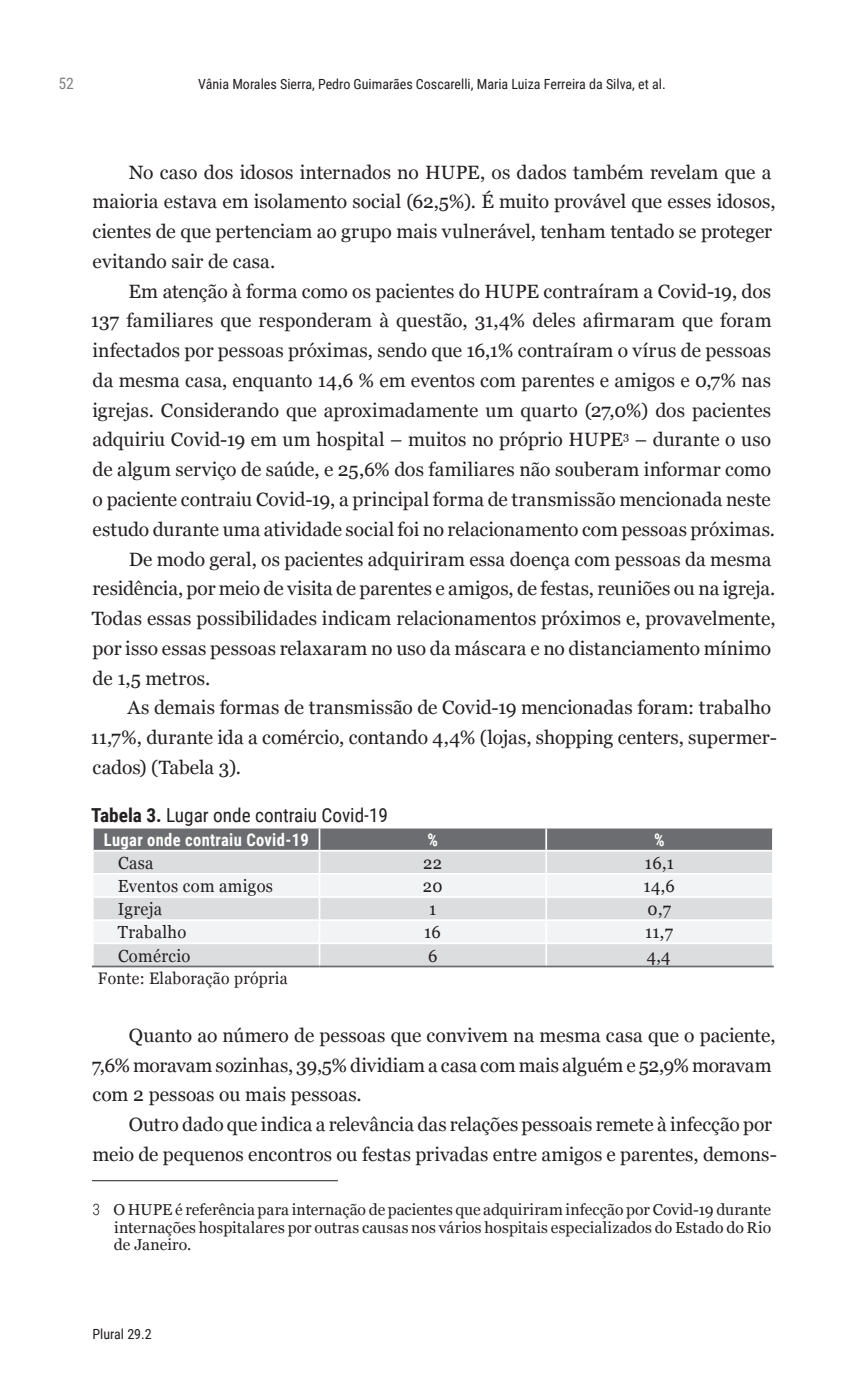
<style>
.page{position:relative;width:864px;height:1399px;background:#fff}
.page>*{position:absolute;margin:0;border:0;box-sizing:border-box;transform-origin:0 0}
.t1{font:19.25px/29.8px "Georgia";color:#231f20}
.t2{font:19.25px "Roboto Condensed";color:#231f20}
.t3{font:17.5px "Georgia";letter-spacing:.02em;color:#231f20;scale:.94 1}
.t4{font:700 17.5px "Roboto Condensed";letter-spacing:.02em;color:#fff;scale:.94 1}
.t5{font:16.62px "Georgia";letter-spacing:.02em;color:#231f20;scale:.94 1}
.t6{font:15.75px/17.3px "Georgia";letter-spacing:.01em;color:#231f20;text-align:justify}
.t7{font:15.75px "Roboto Condensed";color:#808285}
.t8{font:14px "Roboto Condensed";color:#231f20}
.s1{font-weight:700}
.s2{font-family:"Roboto Condensed";font-weight:300}
</style>
<div class="page">
<svg style="left:94px;top:828px;width:677px;height:22px;background:#707174"></svg>
<div style="left:94px;top:852px;width:677px;height:114px;background:#dcdddf"></div>
<svg style="left:94px;top:875px;width:677px;height:67px"></svg>
<hr style="left:94px;top:873px;width:225px;height:2px;background:#fff">
<hr style="left:319px;top:873px;width:227px;height:2px;background:#fff">
<hr style="left:546px;top:873px;width:225px;height:2px;background:#fff">
<hr style="left:94px;top:896px;width:225px;height:2px;background:#fff">
<hr style="left:319px;top:896px;width:227px;height:2px;background:#fff">
<hr style="left:546px;top:896px;width:225px;height:2px;background:#fff">
<hr style="left:94px;top:919px;width:225px;height:2px;background:#fff">
<hr style="left:319px;top:919px;width:227px;height:2px;background:#fff">
<hr style="left:546px;top:919px;width:225px;height:2px;background:#fff">
<hr style="left:94px;top:942px;width:225px;height:2px;background:#fff">
<hr style="left:319px;top:942px;width:227px;height:2px;background:#fff">
<hr style="left:546px;top:942px;width:225px;height:2px;background:#fff">
<hr style="left:318px;top:828px;width:2px;height:22px;background:#fff">
<hr style="left:545px;top:828px;width:2px;height:22px;background:#fff">
<hr style="left:318px;top:852px;width:2px;height:21px;background:#fff">
<hr style="left:545px;top:852px;width:2px;height:21px;background:#fff">
<hr style="left:318px;top:875px;width:2px;height:21px;background:#fff">
<hr style="left:545px;top:875px;width:2px;height:21px;background:#fff">
<hr style="left:318px;top:898px;width:2px;height:21px;background:#fff">
<hr style="left:545px;top:898px;width:2px;height:21px;background:#fff">
<hr style="left:318px;top:921px;width:2px;height:21px;background:#fff">
<hr style="left:545px;top:921px;width:2px;height:21px;background:#fff">
<hr style="left:318px;top:944px;width:2px;height:22px;background:#fff">
<hr style="left:545px;top:944px;width:2px;height:22px;background:#fff">
<hr style="left:92px;top:966px;width:227px;height:1px;background:#6c6d70">
<hr style="left:319px;top:966px;width:227px;height:1px;background:#6c6d70">
<hr style="left:546px;top:966px;width:227px;height:1px;background:#6c6d70">
<hr style="left:92px;top:1180px;width:246px;height:1px;background:#231f20">
<p class="t7" style="left:58px;top:73px;width:17px">52</p>
<p class="t8" style="left:198px;top:75px;width:469px">Vânia Morales Sierra, Pedro Guimarães Coscarelli, Maria Luiza Ferreira da Silva, et al.</p>
<p class="t1" style="left:92px;top:156px;width:684px;text-indent:36px">No caso dos idosos internados no HUPE, os dados também revelam que a maioria estava em isolamento social (62,5%). É muito provável que esses idosos, cientes de que pertenciam ao grupo mais vulnerável, tenham tentado se proteger evitando sair de casa.</p>
<p class="t1" style="left:128px;top:275px;width:644px">Em atenção à forma como os pacientes do HUPE contraíram a Covid-19, dos</p>
<p class="t1" style="left:91px;top:305px;width:682px">137 familiares que responderam à questão, 31,4% deles afirmaram que foram</p>
<p class="t1" style="left:92px;top:335px;width:680px">infectados por pessoas próximas, sendo que 16,1% contraíram o vírus de pessoas</p>
<p class="t1" style="left:93px;top:365px;width:679px">da mesma casa, enquanto 14,6 % em eventos com parentes e amigos e 0,7% nas</p>
<p class="t1" style="left:92px;top:394px;width:680px">igrejas. Considerando que aproximadamente um quarto (27,0%) dos pacientes</p>
<p class="t1" style="left:92px;top:424px;width:679px">adquiriu Covid-19 em um hospital – muitos no próprio HUPE<sup>3</sup> – durante o uso</p>
<p class="t1" style="left:93px;top:454px;width:679px">de algum serviço de saúde, e 25,6% dos familiares não souberam informar como</p>
<p class="t1" style="left:93px;top:484px;width:679px">o paciente contraiu Covid-19, a principal forma de transmissão mencionada neste</p>
<p class="t1" style="left:93px;top:513px;width:683px">estudo durante uma atividade social foi no relacionamento com pessoas próximas.</p>
<p class="t1" style="left:129px;top:543px;width:644px">De modo geral, os pacientes adquiriram essa doença com pessoas da mesma</p>
<p class="t1" style="left:92px;top:573px;width:684px">residência, por meio de visita de parentes e amigos, de festas, reuniões ou na igreja.</p>
<p class="t1" style="left:92px;top:603px;width:685px">Todas essas possibilidades indicam relacionamentos próximos e, provavelmente,</p>
<p class="t1" style="left:92px;top:632px;width:680px">por isso essas pessoas relaxaram no uso da máscara e no distanciamento mínimo</p>
<p class="t1" style="left:93px;top:662px;width:119px">de 1,5 metros.</p>
<p class="t1" style="left:127px;top:692px;width:644px">As demais formas de transmissão de Covid-19 mencionadas foram: trabalho</p>
<p class="t1" style="left:91px;top:722px;width:687px">11,7%, durante ida a comércio, contando 4,4% (lojas, shopping centers, supermer-</p>
<p class="t1" style="left:93px;top:752px;width:150px">cados) (Tabela 3).</p>
<p class="t2" style="left:91px;top:801px;width:298px"><span class="s1">Tabela 3.</span> Lugar onde contraiu Covid-19</p>
<p class="t4" style="left:104px;top:827px;width:219px">Lugar onde contraiu Covid-19</p>
<p class="t4" style="left:427px;top:827px;width:13px">%</p>
<p class="t4" style="left:654px;top:827px;width:13px">%</p>
<p class="t3" style="left:118px;top:850px;width:39px">Casa</p>
<p class="t3" style="left:423px;top:850px;width:21px">22</p>
<p class="t3" style="left:644px;top:850px;width:32px">16,1</p>
<p class="t3" style="left:118px;top:873px;width:167px">Eventos com amigos</p>
<p class="t3" style="left:422px;top:873px;width:22px">20</p>
<p class="t3" style="left:643px;top:873px;width:35px">14,6</p>
<p class="t3" style="left:118px;top:896px;width:49px">Igreja</p>
<p class="t3" style="left:429px;top:896px;width:9px">1</p>
<p class="t3" style="left:647px;top:896px;width:27px">0,7</p>
<p class="t3" style="left:118px;top:919px;width:74px">Trabalho</p>
<p class="t3" style="left:424px;top:919px;width:19px">16</p>
<p class="t3" style="left:644px;top:919px;width:31px">11,7</p>
<p class="t3" style="left:118px;top:943px;width:78px">Comércio</p>
<p class="t3" style="left:428px;top:943px;width:11px">6</p>
<p class="t3" style="left:646px;top:943px;width:27px">4,4</p>
<p class="t5" style="left:98px;top:966px;width:203px">Fonte: Elaboração própria</p>
<p class="t1" style="left:92px;top:1019px;width:685px;text-indent:37px">Quanto ao número de pessoas que convivem na mesma casa que o paciente,<br>7,6% moravam sozinhas, 39,5% dividiam a casa com mais alguém e 52,9% moravam com 2 pessoas ou mais pessoas.</p>
<p class="t1" style="left:92px;top:1109px;width:685px;text-align:right">Outro dado que indica a relevância das relações pessoais remete à infecção por meio de pequenos encontros ou festas privadas entre amigos e parentes, demons-</p>
<p class="t6" style="left:114px;top:1201px;width:658px;text-indent:-21px"><span class="s2">3</span> O HUPE é referência para internação de pacientes que adquiriram infecção por Covid-19 durante internações hospitalares por outras causas nos vários hospitais especializados do Estado do Rio de Janeiro.</p>
<p class="t8" style="left:92px;top:1325px;width:61px">Plural 29.2</p>
</div>
